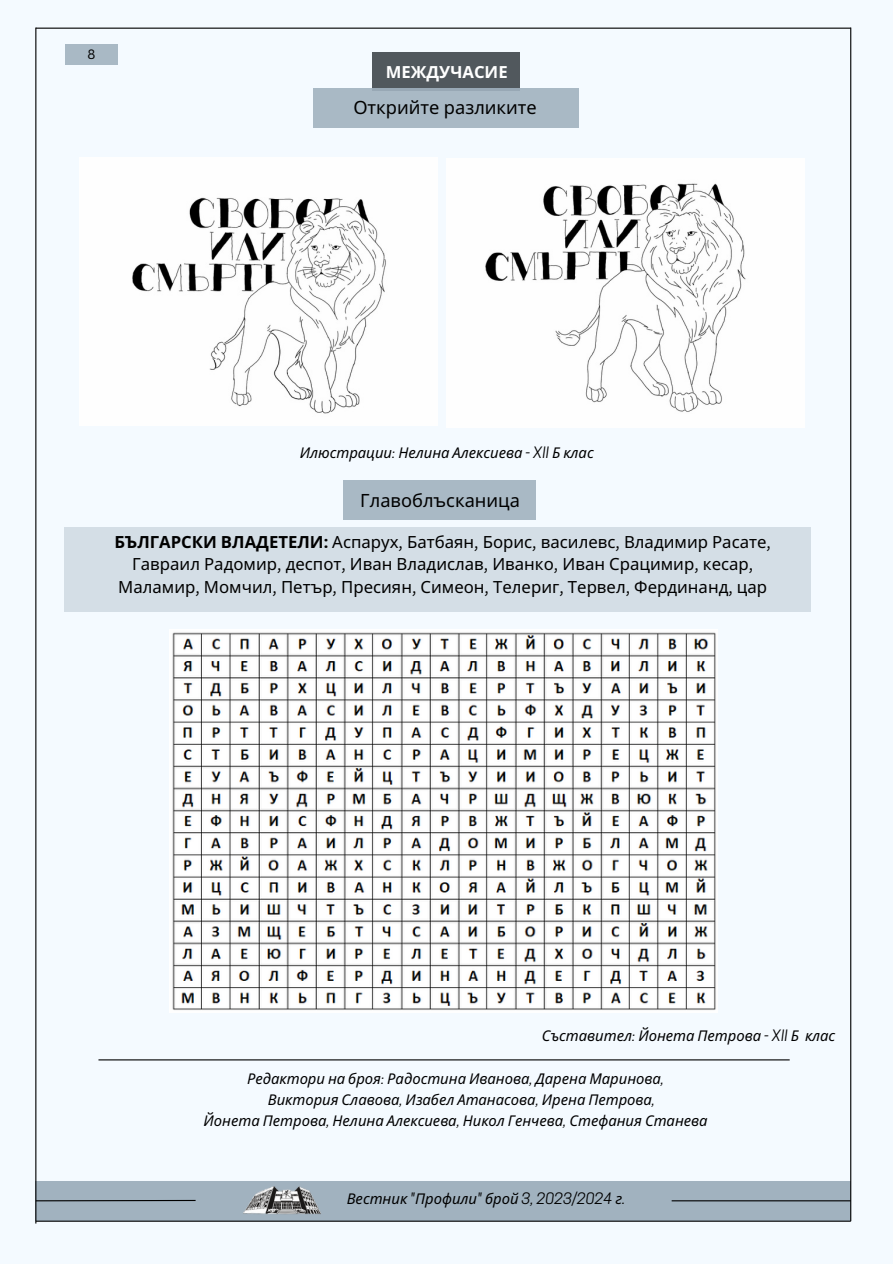
<style>
.page{position:relative;width:893px;height:1264px;background:#fff}
.page>*{position:absolute;margin:0;border:0;box-sizing:border-box;transform-origin:0 0}
.t1{font:18.3px "Noto Sans";color:#000}
.t2{font:16.8px/22.5px "Noto Sans";color:#000;text-align:center}
.t3{font:700 16.65px "Noto Sans";color:#fff}
.t4{font:italic 14.85px "Noto Sans";color:#000}
.t5{font:13.2px "Canva Sans";color:#000}
.s1{font-family:"Cooper Hewitt"}
.s2{font-weight:700}
.s3{font-family:"Canva Sans";font-weight:700}
.s4{font-family:"Canva Sans"}
</style>
<div class="page">
<div style="left:0;top:0;width:892px;height:1263px;background:#f4faff"></div>
<div style="left:36px;top:1180px;width:814px;height:40px;background:#a1b2bf"></div>
<hr style="left:36px;top:1199px;width:159px;height:2px;background:#000">
<hr style="left:671px;top:1200px;width:179px;height:1px;background:#000">
<hr style="left:36px;top:28px;width:814px;height:1px;background:#000">
<hr style="left:35px;top:28px;width:1px;height:1195px;background:#000">
<hr style="left:850px;top:28px;width:1px;height:1193px;background:#000">
<hr style="left:36px;top:1220px;width:814px;height:1px;background:#000">
<div style="left:65px;top:44px;width:53px;height:21px;background:#a9b9c5"></div>
<div style="left:344px;top:480px;width:192px;height:40px;background:#a9b9c5"></div>
<div style="left:64px;top:527px;width:746px;height:84px;background:#d4dee6"></div>
<hr style="left:98px;top:1059px;width:691px;height:1px;background:#000">
<img style="left:244px;top:1186px;width:77px;height:28px">
<div style="left:372px;top:52px;width:147px;height:38px;background:#51585d"></div>
<div style="left:313px;top:88px;width:265px;height:40px;background:#a9b9c5"></div>
<img style="left:170px;top:629px;width:547px;height:381px">
<img style="left:132px;top:195px;width:254px;height:219px">
<img style="left:485px;top:183px;width:261px;height:229px">
<p class="t5" style="left:87px;top:45px;width:9px">8</p>
<p class="t3" style="left:386px;top:60px;width:123px">МЕЖДУЧАСИЕ</p>
<p class="t1" style="left:353px;top:95px;width:185px">Открийте разликите</p>
<p class="t4" style="left:300px;top:442px;width:295px">Илюстрации<span class="s1">:</span> Нелина Алексиева <span class="s1">- XII</span> Б клас</p>
<p class="t1" style="left:360px;top:487px;width:161px">Главоблъсканица</p>
<p class="t2" style="left:114px;top:530px;width:658px"><span class="s2">БЪЛГАРСКИ ВЛАДЕТЕЛИ</span><span class="s3">:</span> Аспарух<span class="s4">,</span> Батбаян<span class="s4">,</span> Борис<span class="s4">,</span> василевс<span class="s4">,</span> Владимир Расате<span class="s4">,<br></span>Гавраил Радомир<span class="s4">,</span> деспот<span class="s4">,</span> Иван Владислав<span class="s4">,</span> Иванко<span class="s4">,</span> Иван Срацимир<span class="s4">,</span> кесар<span class="s4">,<br></span>Маламир<span class="s4">,</span> Момчил<span class="s4">,</span> Петър<span class="s4">,</span> Пресиян<span class="s4">,</span> Симеон<span class="s4">,</span> Телериг<span class="s4">,</span> Тервел<span class="s4">,</span> Фердинанд<span class="s4">,</span> цар</p>
<p class="t4" style="left:541px;top:1025px;width:295px">Съставител<span class="s1">:</span> Йонета Петрова <span class="s1">- XII</span> Б клас</p>
<p class="t4" style="left:247px;top:1067px;width:418px">Редактори на броя<span class="s1">:</span> Радостина Иванова<span class="s1">,</span> Дарена Маринова<span class="s1">,</span></p>
<p class="t4" style="left:268px;top:1088px;width:389px">Виктория Славова<span class="s1">,</span> Изабел Атанасова<span class="s1">,</span> Ирена Петрова<span class="s1">,</span></p>
<h2 class="t4" style="left:203px;top:1109px;width:505px">Йонета Петрова<span class="s1">,</span> Нелина Алексиева<span class="s1">,</span> Никол Генчева<span class="s1">,</span> Стефания Станева</h2>
<p class="t4" style="left:347px;top:1187px;width:280px">Вестник <span class="s1">"</span>Профили<span class="s1">"</span> брой <span class="s1">3, 2023/2024</span> г<span class="s1">.</span></p>
</div>
